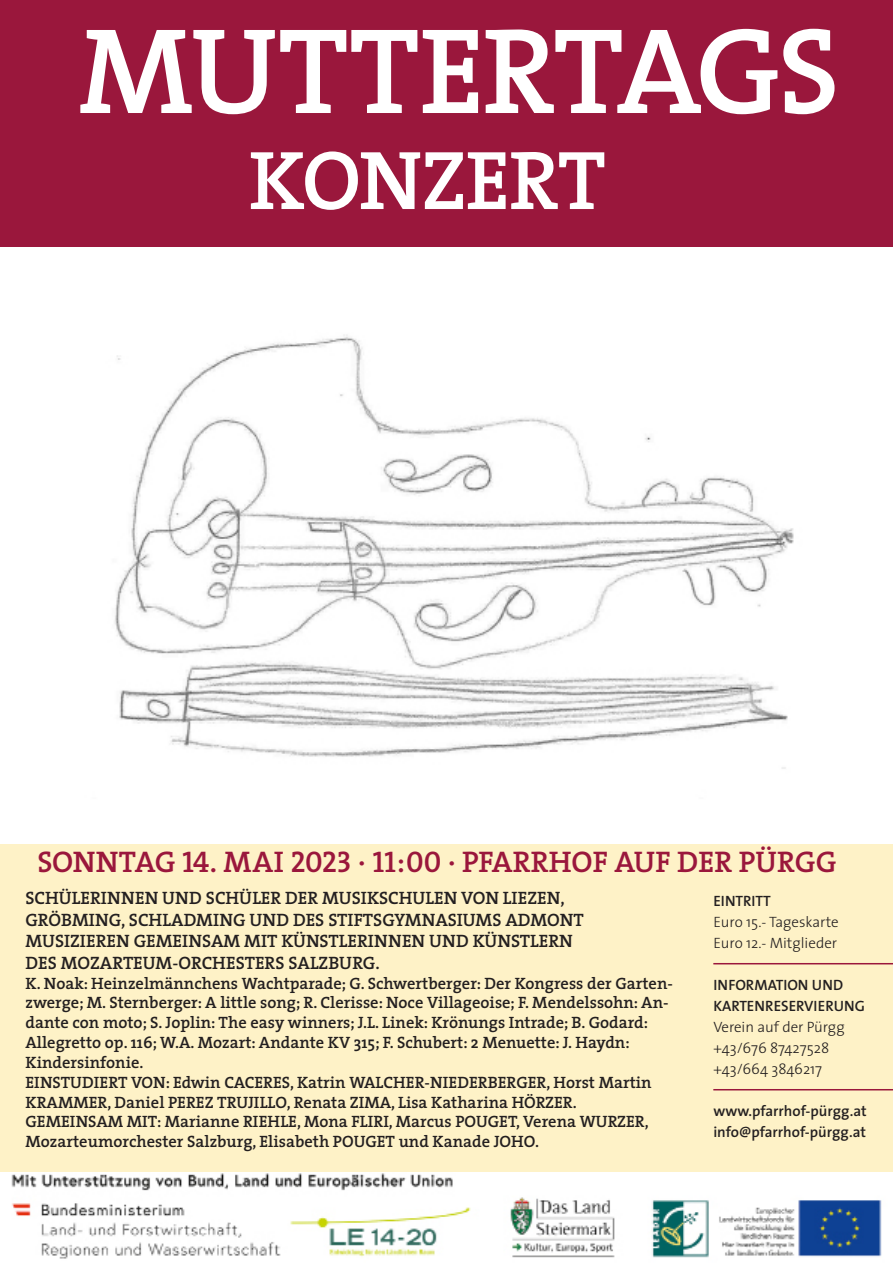
<style>
.page{position:relative;width:893px;height:1263px;background:#fff}
.page>*{position:absolute;margin:0;border:0;box-sizing:border-box;transform-origin:0 0}
.t1{font:600 123px "The Serif";color:#fff}
.t2{font:600 84px "The Serif";color:#fff}
.t3{font:30px "The Serif Semi Bold Caps";letter-spacing:-.01em;color:#9a173c}
.t4{font:600 30px "The Serif";color:#9a173c}
.t5{font:600 18px "The Serif";color:#231f20}
.t6{font:600 16.5px/19.8px "The Serif";color:#231f20}
.t7{font:600 15px "The Sans";color:#231f20}
.t8{font:300 15px "The Sans";color:#231f20}
.s1{font-family:"The Serif";font-weight:600}
</style>
<div class="page">
<div style="left:0;top:0;width:893px;height:419px;background:#9a173c"></div>
<div style="left:0;top:842px;width:893px;height:421px;background:#fef2c7"></div>
<hr style="left:713px;top:963px;width:180px;height:1px;background:#9a173c">
<hr style="left:713px;top:1089px;width:180px;height:1px;background:#9a173c">
<img style="left:0;top:248px;width:893px;height:595px">
<img style="left:0;top:1172px;width:893px;height:91px">
<p class="t1" style="left:79px;top:-31px;width:184px">Muttertags</p>
<p class="t2" style="left:249px;top:111px;width:52px">konzert</p>
<p class="t3" style="left:37px;top:837px;width:461px">SONNTAG 14. MAI 2023 · 11:00 · <span class="s1">Pfarrhof</span></p>
<p class="t4" style="left:614px;top:837px;width:20px">auf</p>
<p class="t4" style="left:677px;top:837px;width:19px">der</p>
<p class="t4" style="left:739px;top:837px;width:38px">Pürg</p>
<p class="t4" style="left:816px;top:837px;width:22px">G</p>
<p class="t5" style="left:26px;top:883px;width:541px">SCHÜLERINNEN UND SCHÜLER DER MUSIKSCHULEN VON LIEZEN,</p>
<p class="t5" style="left:26px;top:904px;width:560px">GRÖBMING, SCHLADMING UND DES STIFTSGYMNASIUMS ADMONT</p>
<p class="t5" style="left:26px;top:926px;width:549px">MUSIZIEREN GEMEINSAM MIT KÜNSTLERINNEN UND KÜNSTLERN</p>
<p class="t5" style="left:26px;top:948px;width:356px">DES MOZARTEUM-ORCHESTERS SALZBURG.</p>
<p class="t6" style="left:26px;top:973px;width:649px">K. Noak: Heinzelmännchens Wachtparade; G. Schwertberger: Der Kongress der Garten&shy;zwerge; M. Sternberger: A little song; R. Clerisse: Noce Villageoise; F. Mendelssohn: An&shy;dante con moto; S. Joplin: The easy winners; J.L. Linek: Krönungs Intrade; B. Godard:<br>Allegretto op. 116; W.A. Mozart: Andante KV 315; F. Schubert: 2 Menuette: J. Haydn:</p>
<p class="t6" style="left:26px;top:1052px;width:119px">Kindersinfonie.</p>
<p class="t6" style="left:26px;top:1072px;width:628px">EINSTUDIERT VON: Edwin CACERES, Katrin WALCHER-NIEDERBERGER, Horst Martin<br>KRAMMER, Daniel PEREZ TRUJILLO, Renata ZIMA, Lisa Katharina HÖRZER.</p>
<p class="t6" style="left:26px;top:1111px;width:625px">GEMEINSAM MIT: Marianne RIEHLE, Mona FLIRI, Marcus POUGET, Verena WURZER,<br>Mozarteumorchester Salzburg, Elisabeth POUGET und Kanade JOHO.</p>
<p class="t7" style="left:713px;top:888px;width:59px">EINTRITT</p>
<p class="t8" style="left:713px;top:909px;width:127px">Euro 15.- Tageskarte</p>
<p class="t8" style="left:713px;top:930px;width:125px">Euro 12.- Mitglieder</p>
<p class="t7" style="left:713px;top:972px;width:131px">I NFORMATION UND</p>
<p class="t7" style="left:713px;top:993px;width:153px">KARTENRESERVIERUNG</p>
<p class="t8" style="left:713px;top:1014px;width:133px">Verein auf der Pürgg</p>
<p class="t8" style="left:713px;top:1035px;width:117px">+43/676 87427528</p>
<p class="t8" style="left:713px;top:1056px;width:110px">+43/664 3846217</p>
<p class="t7" style="left:713px;top:1098px;width:155px">WWW.PFARRHOF-PÜRGG.AT</p>
<p class="t7" style="left:713px;top:1119px;width:154px">INFO@PFARRHOF-PÜRGG.AT</p>
</div>
